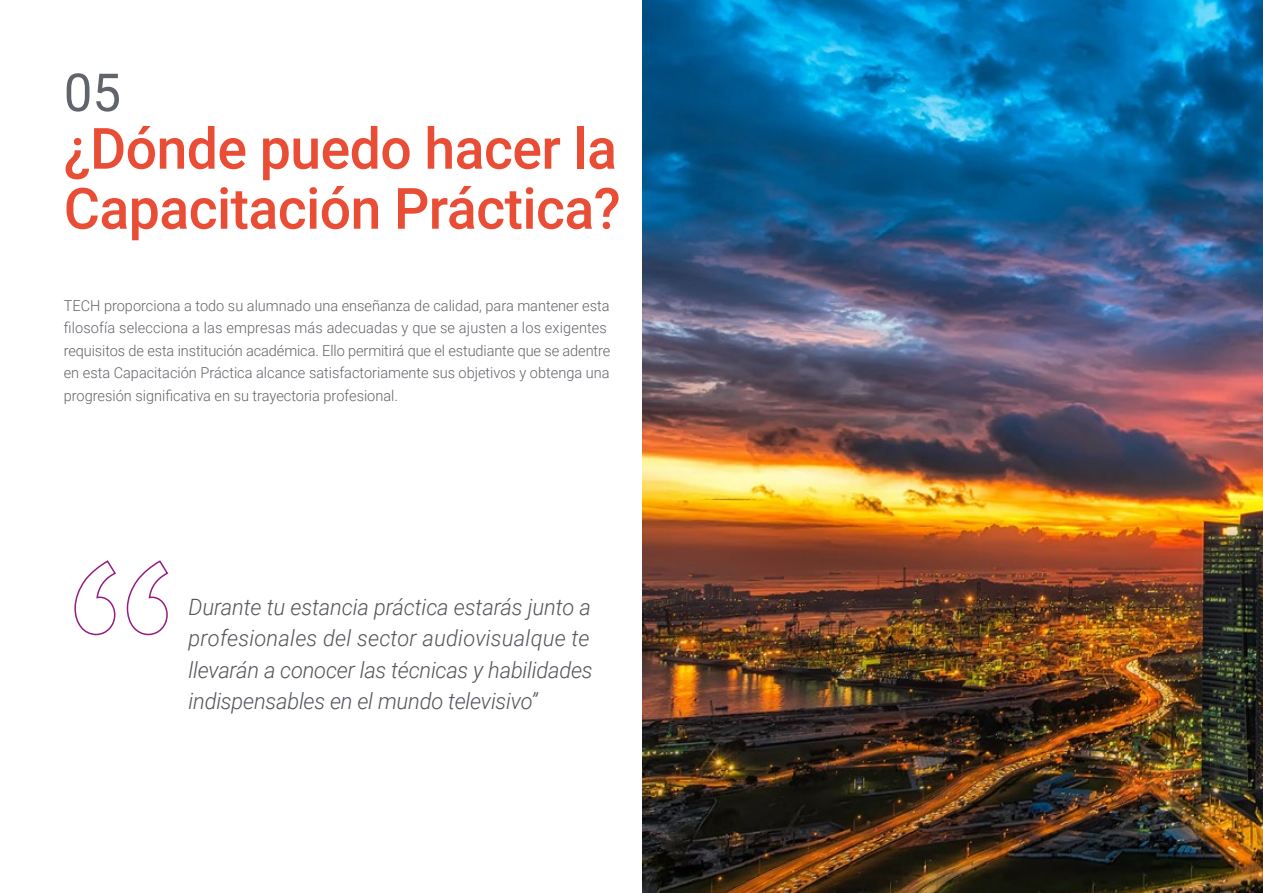
<style>
.page{position:relative;width:1263px;height:893px;background:#fff}
.page>*{position:absolute;margin:0;border:0;box-sizing:border-box;transform-origin:0 0}
.t1{font:500 57px/60px "Roboto";letter-spacing:-.01em;color:#e94d35}
.t2{font:52.5px "Roboto";color:#61646a}
.t3{font:italic 300 22.5px/31.5px "Roboto";letter-spacing:-.01em;color:#52555b}
.t4{font:300 15px/22.5px "Roboto";color:#61646a}
</style>
<div class="page">
<svg style="left:74px;top:560px;width:95px;height:76px"></svg>
<img style="left:642px;top:0;width:621px;height:893px">
<h2 class="t2" style="left:64px;top:56px;width:59px">05</h2>
<h1 class="t1" style="left:64px;top:116px;width:558px">¿Dónde puedo hacer la<br>Capacitación Práctica?</h1>
<p class="t4" style="left:64px;top:293px;width:548px">TECH proporciona a todo su alumnado una enseñanza de calidad, para mantener esta filosofía selecciona a las empresas más adecuadas y que se ajusten a los exigentes requisitos de esta institución académica. Ello permitirá que el estudiante que se adentre en esta Capacitación Práctica alcance satisfactoriamente sus objetivos y obtenga una progresión significativa en su trayectoria profesional.</p>
<h3 class="t3" style="left:189px;top:590px;width:406px">Durante tu estancia práctica estarás junto a profesionales del sector audiovisualque te llevarán a conocer las técnicas y habilidades indispensables en el mundo televisivo”</h3>
</div>
